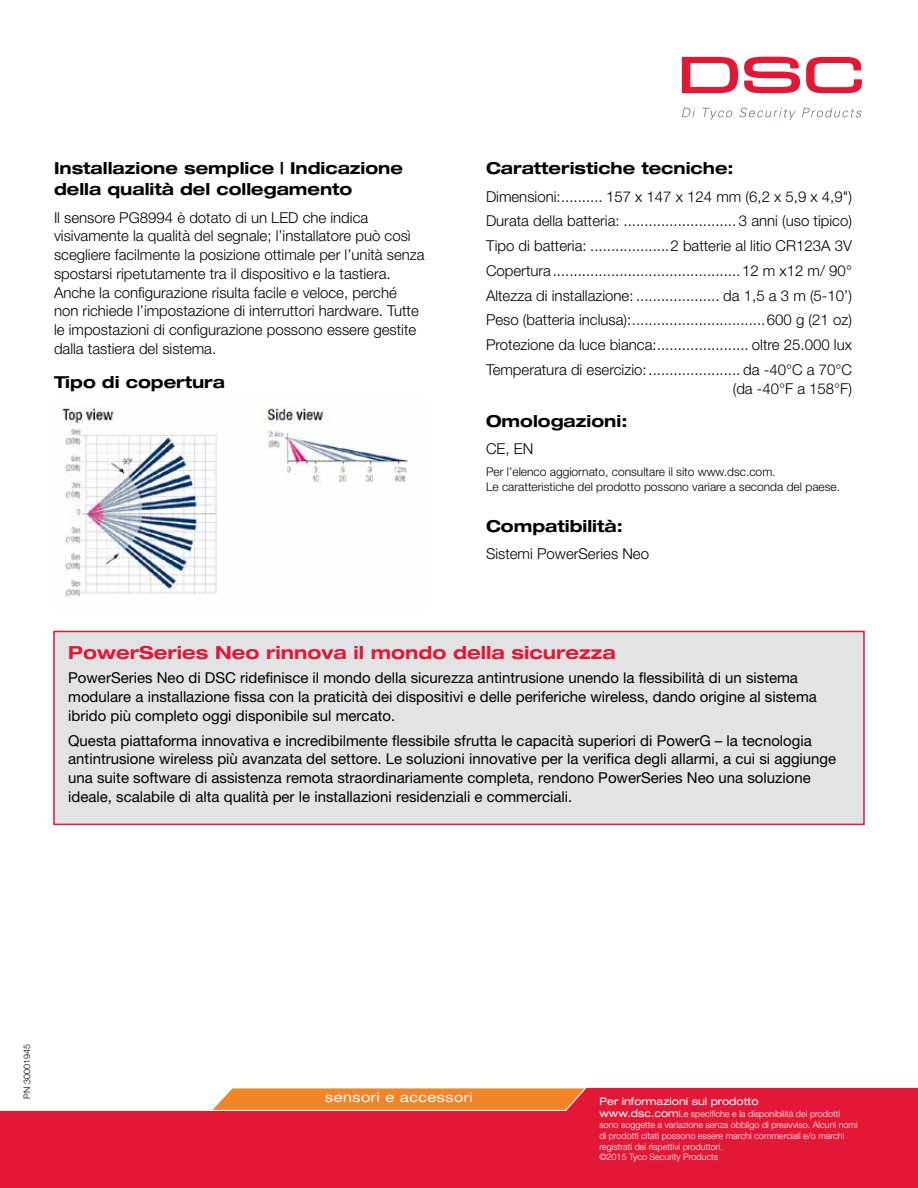
<style>
.page{position:relative;width:918px;height:1188px;background:#fff}
.page>*{position:absolute;margin:0;border:0;box-sizing:border-box;transform-origin:0 0}
.t1{font:700 expanded 18px "Helvetica Neue LT Pro";color:#e31837}
.t2{font:700 expanded 16.5px/21px "Helvetica Neue LT Pro";color:#000}
.t3{font:300 15px/18.8px "Helvetica Neue LT Pro";color:#000}
.t4{font:15px/18.8px "Helvetica Neue LT Pro";color:#000}
.t5{font:expanded 13.5px "Helvetica Neue LT Pro";letter-spacing:.04em;color:#fff}
.t6{font:300 expanded 13.5px "Helvetica Neue LT Pro";letter-spacing:.04em;color:#fff}
.t7{font:300 12px/15px "Helvetica Neue LT Pro";color:#000}
.t8{font:expanded 10.5px "Helvetica Neue LT Pro";color:#fff}
.t9{font:300 9px/10.8px "Helvetica Neue LT Pro";color:#fff}
.t10{font:300 9px "Helvetica Neue LT Pro";color:#000}
.s1{font-weight:400;font-stretch:expanded;font-size:10.5px}
</style>
<div class="page">
<svg style="left:0;top:1087px;width:918px;height:101px;background:#e63143"></svg>
<svg style="left:682px;top:57px;width:56px;height:36px"></svg>
<svg style="left:744px;top:57px;width:56px;height:36px"></svg>
<svg style="left:806px;top:57px;width:56px;height:36px"></svg>
<svg style="left:682px;top:108px;width:13px;height:9px"></svg>
<svg style="left:703px;top:108px;width:30px;height:12px"></svg>
<svg style="left:739px;top:108px;width:57px;height:12px"></svg>
<svg style="left:802px;top:108px;width:60px;height:9px"></svg>
<div style="left:54px;top:631px;width:810px;height:193px;background:#e2e3e4"></div>
<div style="left:53px;top:631px;width:812px;height:194px;border:2px solid #e31837"></div>
<img style="left:62px;top:407px;width:346px;height:191px">
<p class="t2" style="left:54px;top:157px;width:351px">Installazione semplice | Indicazione della qualità del collegamento</p>
<p class="t3" style="left:54px;top:208px;width:372px">Il sensore PG8994 è dotato di un LED che indica visivamente la qualità del segnale; l’installatore può così scegliere facilmente la posizione ottimale per l’unità senza spostarsi ripetutamente tra il dispositivo e la tastiera.<br>Anche la configurazione risulta facile e veloce, perché non richiede l’impostazione di interruttori hardware. Tutte le impostazioni di configurazione possono essere gestite dalla tastiera del sistema.</p>
<p class="t2" style="left:54px;top:371px;width:173px">Tipo di copertura</p>
<p class="t2" style="left:486px;top:157px;width:249px">Caratteristiche tecniche:</p>
<p class="t3" style="left:486px;top:184px;width:368px;line-height:24.8px;text-align:justify">Dimensioni:.......... 157 x 147 x 124 mm (6,2 x 5,9 x 4,9")<br>Durata della batteria: ........................... 3 anni (uso tipico)<br>Tipo di batteria: ...................2 batterie al litio CR123A 3V Copertura.............................................12 m x12 m/ 90° Altezza di installazione: .................... da 1,5 a 3 m (5-10’)<br>Peso (batteria inclusa):................................600 g (21 oz)<br>Protezione da luce bianca:...................... oltre 25.000 lux Temperatura di esercizio:...................... da -40°C a 70°C</p>
<p class="t3" style="left:733px;top:379px;width:121px">(da -40°F a 158°F)</p>
<p class="t2" style="left:486px;top:410px;width:143px">Omologazioni:</p>
<p class="t3" style="left:486px;top:439px;width:49px">CE, EN</p>
<p class="t7" style="left:486px;top:464px;width:356px">Per l’elenco aggiornato, consultare il sito www.dsc.com.<br>Le caratteristiche del prodotto possono variare a seconda del paese.</p>
<p class="t2" style="left:486px;top:515px;width:138px">Compatibilità:</p>
<p class="t3" style="left:486px;top:544px;width:165px">Sistemi PowerSeries Neo</p>
<p class="t1" style="left:68px;top:641px;width:549px">PowerSeries Neo rinnova il mondo della sicurezza</p>
<p class="t4" style="left:68px;top:668px;width:750px">PowerSeries Neo di DSC ridefinisce il mondo della sicurezza antintrusione unendo la flessibilità di un sistema modulare a installazione fissa con la praticità dei dispositivi e delle periferiche wireless, dando origine al sistema ibrido più completo oggi disponibile sul mercato.</p>
<p class="t4" style="left:68px;top:731px;width:770px">Questa piattaforma innovativa e incredibilmente flessibile sfrutta le capacità superiori di PowerG – la tecnologia antintrusione wireless più avanzata del settore. Le soluzioni innovative per la verifica degli allarmi, a cui si aggiunge una suite software di assistenza remota straordinariamente completa, rendono PowerSeries Neo una soluzione ideale, scalabile di alta qualità per le installazioni residenziali e commerciali.</p>
<p class="t10" style="left:22px;top:1099px;width:56px;rotate:-90deg">PN 30001945</p>
<p class="t5" style="left:325px;top:1089px;width:149px">sensori e accessori</p>
<p class="t6" style="left:339px;top:1089px;width:121px">communications</p>
<p class="t8" style="left:599px;top:1095px;width:161px">Per informazioni sul prodotto</p>
<p class="t9" style="left:599px;top:1108px;width:260px"><span class="s1">www.dsc.com</span>Le specifiche e la disponibilità dei prodotti sono soggette a variazione senza obbligo di preavviso. Alcuni nomi di prodotti citati possono essere marchi commerciali e/o marchi registrati dei rispettivi produttori.<br>©2015 Tyco Security Products</p>
</div>
